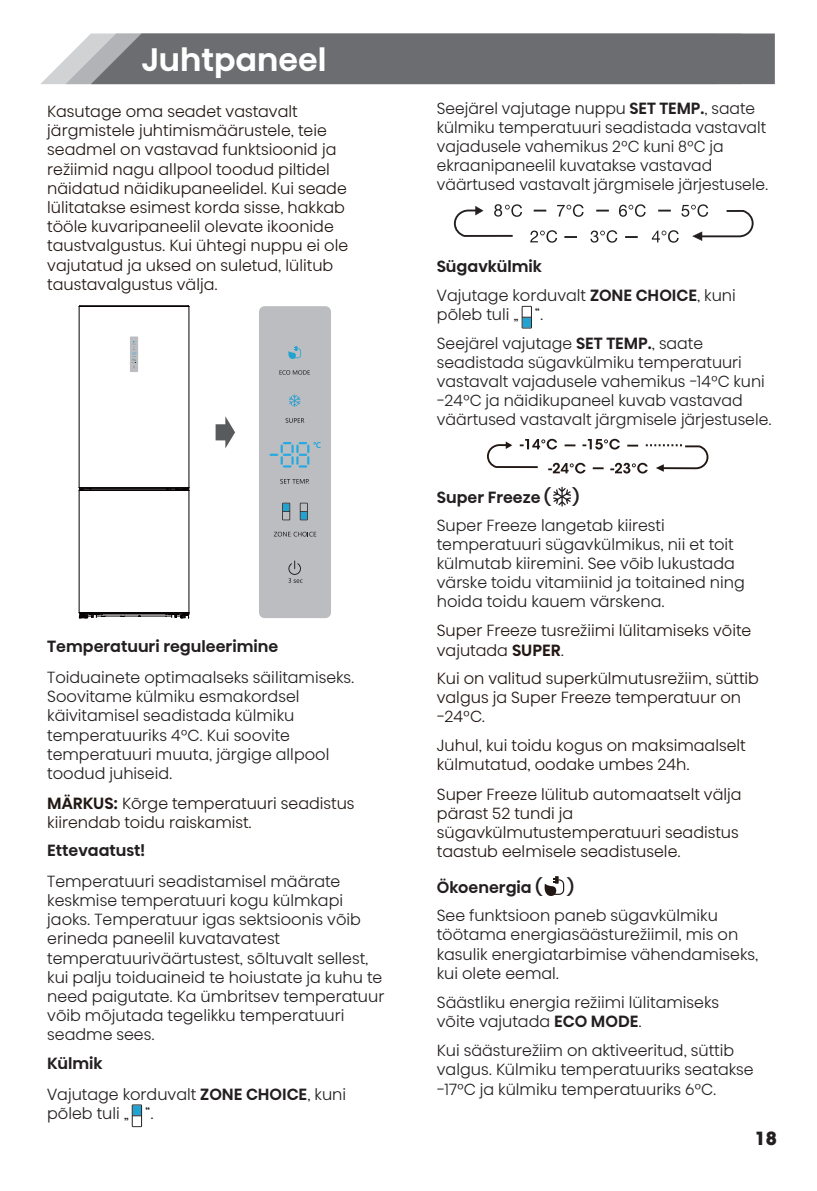
<style>
.page{position:relative;width:817px;height:1191px;background:#fff}
.page>*{position:absolute;margin:0;border:0;box-sizing:border-box;transform-origin:0 0}
.t1{font:500 32px "Hisense Alfabet";color:#fff}
.t2{font:700 18px "ITC Avant Garde Std";color:#231f20}
.t3{font:300 16px/19.2px "Hisense Alfabet";color:#231f20}
.t4{font:300 16px/19.2px "Hisense Alfabet";color:#221713}
.t5{font:500 16px "Hisense Alfabet";color:#231f20}
.t6{font:300 16px/19.2px "Hisense Alfabet";color:#211814}
.s1{font-weight:500}
</style>
<div class="page">
<svg style="left:41px;top:33px;width:733px;height:51px;background:#77787b"></svg>
<svg style="left:79px;top:305px;width:110px;height:314px"></svg>
<div style="left:259px;top:306px;width:72px;height:312px;background:#bcbdc0;border-radius:6px"></div>
<svg style="left:279px;top:370px;width:31px;height:5px"></svg>
<svg style="left:289px;top:394px;width:11px;height:13px"></svg>
<svg style="left:285px;top:418px;width:19px;height:5px"></svg>
<svg style="left:280px;top:479px;width:29px;height:5px"></svg>
<svg style="left:288px;top:346px;width:13px;height:13px"></svg>
<svg style="left:282px;top:503px;width:8px;height:17px"></svg>
<svg style="left:300px;top:503px;width:8px;height:17px"></svg>
<svg style="left:274px;top:532px;width:42px;height:4px"></svg>
<svg style="left:288px;top:560px;width:14px;height:23px"></svg>
<svg style="left:269px;top:442px;width:51px;height:25px"></svg>
<svg style="left:215px;top:416px;width:20px;height:32px"></svg>
<svg style="left:132px;top:1104px;width:10px;height:23px"></svg>
<svg style="left:521px;top:306px;width:11px;height:22px"></svg>
<svg style="left:553px;top:487px;width:18px;height:19px"></svg>
<svg style="left:544px;top:876px;width:20px;height:20px"></svg>
<svg style="left:487px;top:439px;width:221px;height:34px"></svg>
<svg style="left:564px;top:236px;width:13px;height:2px"></svg>
<svg style="left:625px;top:236px;width:12px;height:2px"></svg>
<svg style="left:533px;top:210px;width:13px;height:1px"></svg>
<svg style="left:596px;top:210px;width:12px;height:1px"></svg>
<svg style="left:590px;top:230px;width:27px;height:13px"></svg>
<svg style="left:530px;top:230px;width:27px;height:13px"></svg>
<svg style="left:619px;top:204px;width:26px;height:13px"></svg>
<svg style="left:651px;top:204px;width:102px;height:39px"></svg>
<svg style="left:557px;top:204px;width:26px;height:13px"></svg>
<svg style="left:454px;top:204px;width:68px;height:33px"></svg>
<h1 class="t1" style="left:142px;top:36px;width:186px">Juhtpaneel</h1>
<p class="t4" style="left:47px;top:99px;width:302px">Kasutage oma seadet vastavalt järgmistele juhtimismäärustele, teie seadmel on vastavad funktsioonid ja režiimid nagu allpool toodud piltidel näidatud näidikupaneelidel. Kui seade lülitatakse esimest korda sisse, hakkab tööle kuvaripaneelil olevate ikoonide taustvalgustus. Kui ühtegi nuppu ei ole vajutatud ja uksed on suletud, lülitub taustavalgustus välja.</p>
<p class="t5" style="left:47px;top:634px;width:232px">Temperatuuri reguleerimine</p>
<p class="t3" style="left:47px;top:665px;width:309px">Toiduainete optimaalseks säilitamiseks.<br>Soovitame külmiku esmakordsel käivitamisel seadistada külmiku temperatuuriks 4°C. Kui soovite temperatuuri muuta, järgige allpool toodud juhiseid.</p>
<p class="t6" style="left:47px;top:791px;width:309px"><span class="s1">MÄRKUS:</span> Kõrge temperatuuri seadistus kiirendab toidu raiskamist.</p>
<p class="t5" style="left:47px;top:838px;width:99px">Ettevaatust!</p>
<p class="t3" style="left:47px;top:869px;width:338px">Temperatuuri seadistamisel määrate keskmise temperatuuri kogu külmkapi jaoks. Temperatuur igas sektsioonis võib erineda paneelil kuvatavatest temperatuuriväärtustest, sõltuvalt sellest, kui palju toiduaineid te hoiustate ja kuhu te need paigutate. Ka ümbritsev temperatuur võib mõjutada tegelikku temperatuuri seadme sees.</p>
<p class="t3" style="left:47px;top:1045px;width:300px;line-height:30.6px"><span class="s1">Külmik<br></span>Vajutage korduvalt <span class="s1">ZONE CHOICE</span>, kuni</p>
<p class="t3" style="left:47px;top:1101px;width:108px">põleb tuli „ “.</p>
<p class="t3" style="left:437px;top:97px;width:333px">Seejärel vajutage nuppu <span class="s1">SET TEMP.</span>, saate külmiku temperatuuri seadistada vastavalt vajadusele vahemikus 2°C kuni 8°C ja ekraanipaneelil kuvatakse vastavad väärtused vastavalt järgmisele järjestusele.</p>
<p class="t3" style="left:436px;top:249px;width:300px;line-height:28.8px"><span class="s1">Sügavkülmik<br></span>Vajutage korduvalt <span class="s1">ZONE CHOICE</span>, kuni</p>
<p class="t3" style="left:437px;top:298px;width:267px;line-height:28.4px">põleb tuli „ “.<br>Seejärel vajutage <span class="s1">SET TEMP.</span>, saate</p>
<p class="t3" style="left:437px;top:350px;width:336px">seadistada sügavkülmiku temperatuuri vastavalt vajadusele vahemikus -14°C kuni -24°C ja näidikupaneel kuvab vastavad väärtused vastavalt järgmisele järjestusele.</p>
<p class="t3" style="left:436px;top:481px;width:229px;line-height:27.4px;text-indent:135px"><span class="s1">)<br></span>Super Freeze langetab kiiresti</p>
<p class="t3" style="left:436px;top:532px;width:309px">temperatuuri sügavkülmikus, nii et toit külmutab kiiremini. See võib lukustada värske toidu vitamiinid ja toitained ning hoida toidu kauem värskena.</p>
<p class="t5" style="left:437px;top:486px;width:116px">Super Freeze (</p>
<p class="t4" style="left:437px;top:618px;width:316px">Super Freeze tusrežiimi lülitamiseks võite vajutada <span class="s1">SUPER</span>.</p>
<p class="t4" style="left:436px;top:666px;width:323px">Kui on valitud superkülmutusrežiim, süttib valgus ja Super Freeze temperatuur on -24°C.</p>
<p class="t4" style="left:436px;top:733px;width:310px">Juhul, kui toidu kogus on maksimaalselt külmutatud, oodake umbes 24h.</p>
<p class="t4" style="left:437px;top:782px;width:306px">Super Freeze lülitub automaatselt välja pärast 52 tundi ja sügavkülmutustemperatuuri seadistus taastub eelmisele seadistusele.</p>
<p class="t3" style="left:436px;top:871px;width:282px;line-height:28px;text-indent:130px"><span class="s1">)<br></span>See funktsioon paneb sügavkülmiku</p>
<p class="t3" style="left:436px;top:922px;width:323px">töötama energiasäästurežiimil, mis on kasulik energiatarbimise vähendamiseks, kui olete eemal.</p>
<p class="t3" style="left:437px;top:990px;width:284px">Säästliku energia režiimi lülitamiseks võite vajutada <span class="s1">ECO MODE</span>.</p>
<p class="t3" style="left:437px;top:1038px;width:318px">Kui säästurežiim on aktiveeritud, süttib valgus. Külmiku temperatuuriks seatakse -17°C ja külmiku temperatuuriks 6°C.</p>
<p class="t5" style="left:436px;top:876px;width:107px">Ökoenergia (</p>
<p class="t2" style="left:754px;top:1126px;width:24px">18</p>
</div>
